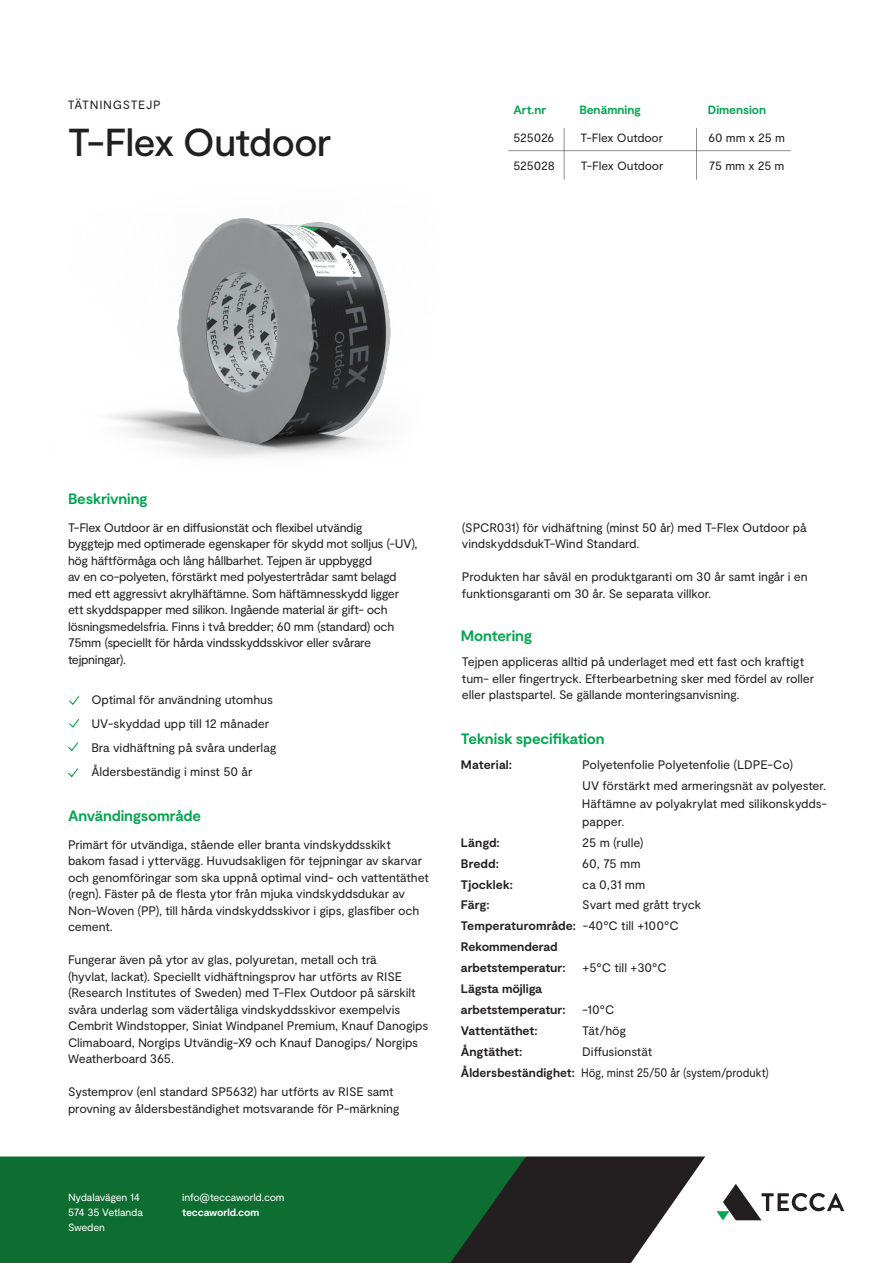
<style>
.page{position:relative;width:893px;height:1263px;background:#fff}
.page>*{position:absolute;margin:0;border:0;box-sizing:border-box;transform-origin:0 0}
.t1{font:500 39px "Moderat";letter-spacing:-.025em;color:#231f20}
.t2{font:700 15px "Moderat";letter-spacing:-.01em;color:#00a54f}
.Brödtext{font:12.3px/16.5px "Moderat";letter-spacing:-.015em;color:#231f20}
.Tekniskt{font:12.3px/18px "Moderat";letter-spacing:-.005em;color:#231f20;text-align:justify}
.Tekniskt-2{font:700 12.3px "Moderat";letter-spacing:-.005em;color:#231f20}
.Tekniskt-3{font:12.3px "Moderat";letter-spacing:-.005em;color:#231f20;scale:.9 1}
.Styckeformat_1{font:12px "Moderat";letter-spacing:-.01em;color:#231f20}
.t3{font:700 12px "Moderat";letter-spacing:-.005em;color:#00a54f}
.Styckeformat_1-2{font:12px "Moderat";letter-spacing:.05em;color:#231f20}
.Kontakt{font:10.5px "Moderat";letter-spacing:-.02em;color:#fff}
.Kontakt-2{font:700 10.5px "Moderat";letter-spacing:-.02em;color:#fff}
.s1{font-weight:400}
.s2{font-weight:700}
</style>
<div class="page">
<div style="left:0;top:1156px;width:450px;height:107px;background:#0e6d31"></div>
<svg style="left:450px;top:1156px;width:255px;height:107px"></svg>
<svg style="left:716px;top:1184px;width:128px;height:36px"></svg>
<img style="left:111px;top:218px;width:280px;height:240px">
<svg style="left:69px;top:696px;width:11px;height:9px"></svg>
<svg style="left:69px;top:718px;width:11px;height:10px"></svg>
<svg style="left:68px;top:742px;width:10px;height:10px"></svg>
<hr style="left:564px;top:128px;width:1px;height:52px;background:#221d1e">
<hr style="left:696px;top:128px;width:1px;height:52px;background:#221d1e">
<hr style="left:508px;top:150px;width:283px;height:1px;background:#221d1e">
<svg style="left:68px;top:768px;width:10px;height:10px"></svg>
<p class="Styckeformat_1-2" style="left:68px;top:98px;width:95px">TÄTNINGSTEJP</p>
<p class="t1" style="left:68px;top:119px;width:265px">T-Flex Outdoor</p>
<p class="t3" style="left:513px;top:103px;width:34px">Art.nr</p>
<p class="t3" style="left:579px;top:103px;width:63px">Benämning</p>
<p class="t3" style="left:708px;top:103px;width:60px">Dimension</p>
<p class="Styckeformat_1" style="left:513px;top:131px;width:42px">525026</p>
<p class="Styckeformat_1" style="left:580px;top:131px;width:84px">T-Flex Outdoor</p>
<p class="Styckeformat_1" style="left:708px;top:131px;width:78px">60 mm x 25 m</p>
<p class="Styckeformat_1" style="left:513px;top:158px;width:43px">525028</p>
<p class="Styckeformat_1" style="left:581px;top:158px;width:84px">T-Flex Outdoor</p>
<p class="Styckeformat_1" style="left:709px;top:158px;width:77px">75 mm x 25 m</p>
<p class="t2" style="left:68px;top:490px;width:81px">Beskrivning</p>
<p class="Brödtext" style="left:68px;top:520px;width:296px">T-Flex Outdoor är en diffusionstät och flexibel utvändig</p>
<p class="Brödtext" style="left:68px;top:536px;width:351px">byggtejp med optimerade egenskaper för skydd mot solljus (-UV), hög häftförmåga och lång hållbarhet. Tejpen är uppbyggd</p>
<p class="Brödtext" style="left:68px;top:569px;width:330px">av en co-polyeten, förstärkt med polyestertrådar samt belagd</p>
<p class="Brödtext" style="left:68px;top:586px;width:333px">med ett aggressivt akrylhäftämne. Som häftämnesskydd ligger</p>
<p class="Brödtext" style="left:68px;top:602px;width:321px">ett skyddspapper med silikon. Ingående material är gift- och</p>
<p class="Brödtext" style="left:68px;top:619px;width:328px">lösningsmedelsfria. Finns i två bredder; 60 mm (standard) och</p>
<p class="Brödtext" style="left:68px;top:635px;width:305px">75mm (speciellt för hårda vindsskyddsskivor eller svårare</p>
<p class="Brödtext" style="left:68px;top:652px;width:60px">tejpningar).</p>
<p class="Brödtext" style="left:91px;top:692px;width:183px">Optimal för användning utomhus</p>
<p class="Brödtext" style="left:91px;top:716px;width:179px">UV-skyddad upp till 12 månader</p>
<p class="Brödtext" style="left:91px;top:740px;width:187px">Bra vidhäftning på svåra underlag</p>
<p class="Brödtext" style="left:91px;top:764px;width:162px">Åldersbeständig i minst 50 år</p>
<p class="t2" style="left:68px;top:807px;width:134px">Användingsområde</p>
<p class="Brödtext" style="left:68px;top:836px;width:324px">Primärt för utvändiga, stående eller branta vindskyddsskikt</p>
<p class="Brödtext" style="left:68px;top:853px;width:356px">bakom fasad i yttervägg. Huvudsakligen för tejpningar av skarvar</p>
<p class="Brödtext" style="left:68px;top:869px;width:362px">och genomföringar som ska uppnå optimal vind- och vattentäthet (regn). Fäster på de flesta ytor från mjuka vindskyddsdukar av</p>
<p class="Brödtext" style="left:68px;top:902px;width:353px">Non-Woven (PP), till hårda vindskyddsskivor i gips, glasfiber och</p>
<p class="Brödtext" style="left:68px;top:919px;width:46px">cement.</p>
<p class="Brödtext" style="left:68px;top:952px;width:310px">Fungerar även på ytor av glas, polyuretan, metall och trä</p>
<p class="Brödtext" style="left:68px;top:968px;width:336px">(hyvlat, lackat). Speciellt vidhäftningsprov har utförts av RISE</p>
<p class="Brödtext" style="left:68px;top:985px;width:349px">(Research Institutes of Sweden) med T-Flex Outdoor på särskilt</p>
<p class="Brödtext" style="left:68px;top:1001px;width:334px">svåra underlag som vädertåliga vindskyddsskivor exempelvis</p>
<p class="Brödtext" style="left:68px;top:1018px;width:362px">Cembrit Windstopper, Siniat Windpanel Premium, Knauf Danogips</p>
<p class="Brödtext" style="left:68px;top:1034px;width:352px">Climaboard, Norgips Utvändig-X9 och Knauf Danogips/ Norgips</p>
<p class="Brödtext" style="left:68px;top:1051px;width:108px">Weatherboard 365.</p>
<p class="Brödtext" style="left:68px;top:1084px;width:333px">Systemprov (enl standard SP5632) har utförts av RISE samt provning av åldersbeständighet motsvarande för P-märkning</p>
<p class="Kontakt" style="left:68px;top:1191px;width:74px">Nydalavägen 14</p>
<p class="Kontakt" style="left:68px;top:1206px;width:76px">574 35 Vetlanda</p>
<p class="Kontakt" style="left:68px;top:1221px;width:39px">Sweden</p>
<p class="Kontakt" style="left:182px;top:1191px;width:104px">info@teccaworld.com</p>
<p class="Kontakt-2" style="left:182px;top:1206px;width:78px">teccaworld.com</p>
<p class="Brödtext" style="left:462px;top:520px;width:346px">(SPCR031) för vidhäftning (minst 50 år) med T-Flex Outdoor på vindskyddsdukT-Wind Standard.</p>
<p class="Brödtext" style="left:462px;top:569px;width:347px">Produkten har såväl en produktgaranti om 30 år samt ingår i en</p>
<p class="Brödtext" style="left:462px;top:586px;width:251px">funktionsgaranti om 30 år. Se separata villkor.</p>
<p class="t2" style="left:461px;top:627px;width:73px">Montering</p>
<p class="Brödtext" style="left:462px;top:654px;width:354px">Tejpen appliceras alltid på underlaget med ett fast och kraftigt tum- eller fingertryck. Efterbearbetning sker med fördel av roller eller plastspartel. Se gällande monteringsanvisning.</p>
<p class="t2" style="left:461px;top:730px;width:145px">Teknisk specifikation</p>
<p class="Tekniskt-2" style="left:461px;top:757px;width:53px">Material:</p>
<p class="Tekniskt" style="left:582px;top:756px;width:212px">Polyetenfolie Polyetenfolie (LDPE-Co)</p>
<p class="Tekniskt" style="left:582px;top:777px;width:247px">UV förstärkt med armeringsnät av polyester.<br>Häftämne av polyakrylat med silikonskydds&shy;papper.</p>
<p class="Tekniskt-2" style="left:461px;top:835px;width:40px">Längd:</p>
<p class="Tekniskt" style="left:582px;top:834px;width:63px">25 m (rulle)</p>
<p class="Tekniskt-2" style="left:461px;top:856px;width:39px">Bredd:</p>
<p class="Tekniskt" style="left:582px;top:854px;width:60px">60, 75 mm</p>
<p class="Tekniskt-2" style="left:461px;top:877px;width:54px">Tjocklek:</p>
<p class="Tekniskt" style="left:582px;top:875px;width:65px">ca 0,31 mm</p>
<p class="Tekniskt-2" style="left:461px;top:898px;width:30px">Färg:</p>
<p class="Tekniskt" style="left:582px;top:896px;width:120px">Svart med grått tryck</p>
<p class="Tekniskt-2" style="left:461px;top:919px;width:219px">Temperaturområde: <span class="s1">-40°C till +100°C</span></p>
<p class="Tekniskt-2" style="left:461px;top:940px;width:98px">Rekommenderad</p>
<p class="Tekniskt-2" style="left:461px;top:961px;width:106px">arbetstemperatur:</p>
<p class="Tekniskt" style="left:582px;top:959px;width:86px">+5°C till +30°C</p>
<p class="Tekniskt-2" style="left:461px;top:982px;width:83px">Lägsta möjliga</p>
<p class="Tekniskt-2" style="left:461px;top:1003px;width:106px">arbetstemperatur:</p>
<p class="Tekniskt" style="left:582px;top:1001px;width:34px">-10°C</p>
<p class="Tekniskt-2" style="left:461px;top:1024px;width:78px">Vattentäthet:</p>
<p class="Tekniskt" style="left:582px;top:1022px;width:45px">Tät/hög</p>
<p class="Tekniskt-2" style="left:461px;top:1045px;width:63px">Ångtäthet:</p>
<p class="Tekniskt" style="left:582px;top:1043px;width:71px">Diffusionstät</p>
<p class="Tekniskt-3" style="left:461px;top:1066px;width:344px"><span class="s2">Åldersbeständighet:</span> Hög, minst 25/50 år (system/produkt)</p>
</div>
